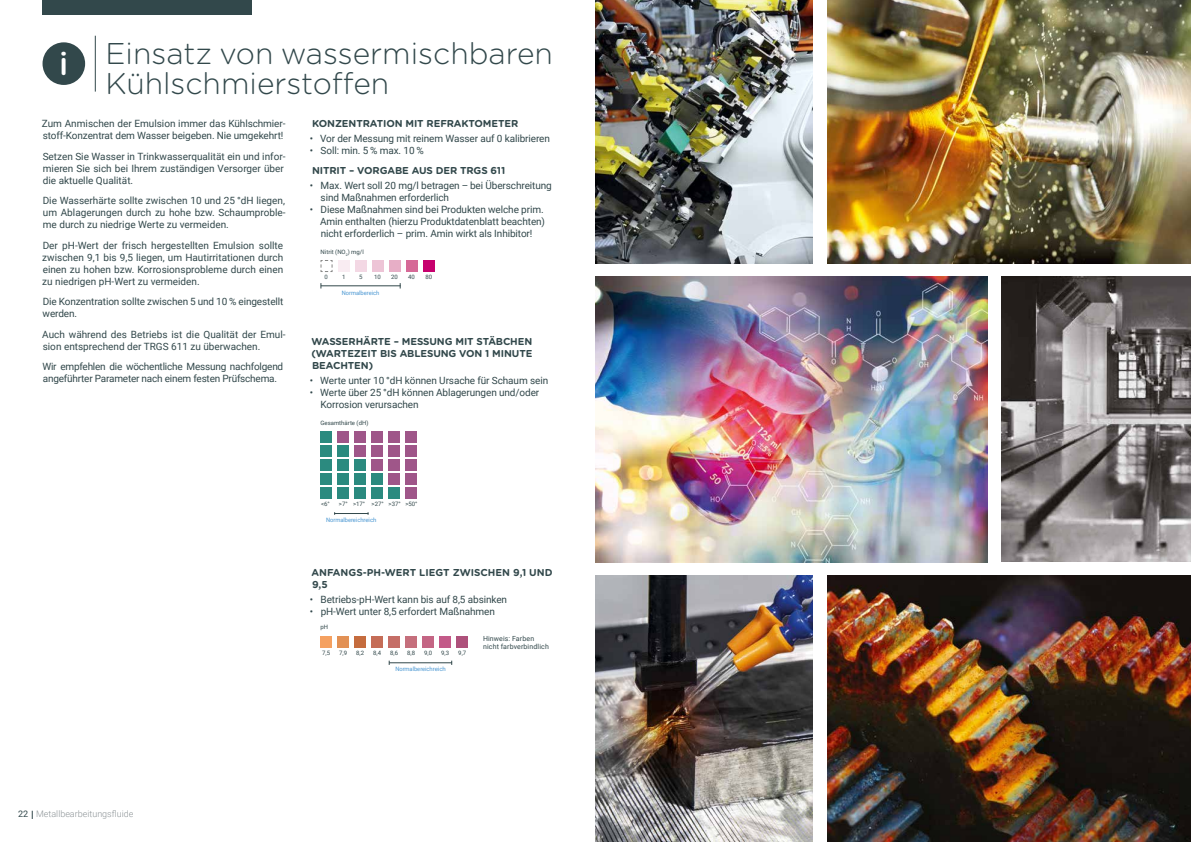
<style>
.page{position:relative;width:1191px;height:842px;background:#fff}
.page>*{position:absolute;margin:0;border:0;box-sizing:border-box;transform-origin:0 0}
.t1{font:500 32px "Gotham Rounded";color:#fff}
.t2{font:300 30px/30px "Gotham Rounded";color:#32484b}
.t3{font:10px/12px "Roboto";letter-spacing:-.01em;color:#32484b}
.t4{font:700 10px/12px "Gotham Rounded";letter-spacing:-.01em;color:#32484b;text-align:justify}
.t5{font:300 9px "Roboto";color:#8d9497}
.t6{font:7px/8.4px "Roboto";letter-spacing:.02em;color:#32484b}
.t7{font:6px "Roboto";color:#32484b}
.t8{font:6px "Roboto";color:#4896d2;scale:.95 1}
.s1{font-weight:400;color:#32484b}
</style>
<div class="page">
<img style="left:827px;top:0;width:364px;height:264px">
<img style="left:595px;top:576px;width:218px;height:266px">
<img style="left:1002px;top:277px;width:189px;height:284px">
<img style="left:595px;top:0;width:218px;height:264px">
<img style="left:827px;top:576px;width:364px;height:266px">
<img style="left:595px;top:277px;width:392px;height:286px">
<hr style="left:95px;top:36px;width:1px;height:56px;background:#32484b">
<div style="left:43px;top:42px;width:42px;height:43px;background:#32484b;border-radius:50%"></div>
<div style="left:43px;top:0;width:209px;height:14px;background:#32484b"></div>
<svg style="left:320px;top:260px;width:13px;height:12px"></svg>
<div style="left:338px;top:260px;width:11px;height:12px;background:#f9ecf2"></div>
<div style="left:355px;top:260px;width:11px;height:12px;background:#f3d8e4"></div>
<div style="left:372px;top:260px;width:11px;height:12px;background:#edc4d6"></div>
<div style="left:389px;top:260px;width:11px;height:12px;background:#e7aec6"></div>
<div style="left:406px;top:260px;width:11px;height:12px;background:#d66997"></div>
<div style="left:423px;top:260px;width:11px;height:12px;background:#c7016e"></div>
<hr style="left:321px;top:285px;width:79px;height:1px;background:#32484b">
<div style="left:320px;top:431px;width:12px;height:11px;background:#2b8a7f"></div>
<div style="left:320px;top:445px;width:12px;height:11px;background:#2b8a7f"></div>
<div style="left:320px;top:459px;width:12px;height:11px;background:#2b8a7f"></div>
<div style="left:320px;top:473px;width:12px;height:11px;background:#2b8a7f"></div>
<div style="left:320px;top:488px;width:12px;height:11px;background:#2b8a7f"></div>
<div style="left:337px;top:445px;width:12px;height:11px;background:#2b8a7f"></div>
<div style="left:337px;top:459px;width:12px;height:11px;background:#2b8a7f"></div>
<div style="left:337px;top:473px;width:12px;height:11px;background:#2b8a7f"></div>
<div style="left:337px;top:488px;width:12px;height:11px;background:#2b8a7f"></div>
<div style="left:354px;top:459px;width:12px;height:11px;background:#2b8a7f"></div>
<div style="left:354px;top:473px;width:12px;height:11px;background:#2b8a7f"></div>
<div style="left:354px;top:488px;width:12px;height:11px;background:#2b8a7f"></div>
<div style="left:371px;top:473px;width:12px;height:11px;background:#2b8a7f"></div>
<div style="left:371px;top:488px;width:12px;height:11px;background:#2b8a7f"></div>
<div style="left:388px;top:488px;width:12px;height:11px;background:#2b8a7f"></div>
<div style="left:337px;top:431px;width:12px;height:11px;background:#9f5689"></div>
<div style="left:354px;top:431px;width:12px;height:11px;background:#9f5689"></div>
<div style="left:354px;top:445px;width:12px;height:11px;background:#9f5689"></div>
<div style="left:371px;top:431px;width:12px;height:11px;background:#9f5689"></div>
<div style="left:371px;top:445px;width:12px;height:11px;background:#9f5689"></div>
<div style="left:371px;top:459px;width:12px;height:11px;background:#9f5689"></div>
<div style="left:388px;top:431px;width:12px;height:11px;background:#9f5689"></div>
<div style="left:388px;top:445px;width:12px;height:11px;background:#9f5689"></div>
<div style="left:388px;top:459px;width:12px;height:11px;background:#9f5689"></div>
<div style="left:388px;top:473px;width:12px;height:11px;background:#9f5689"></div>
<div style="left:405px;top:431px;width:12px;height:11px;background:#9f5689"></div>
<div style="left:405px;top:445px;width:12px;height:11px;background:#9f5689"></div>
<div style="left:405px;top:459px;width:12px;height:11px;background:#9f5689"></div>
<div style="left:405px;top:473px;width:12px;height:11px;background:#9f5689"></div>
<div style="left:405px;top:488px;width:12px;height:11px;background:#9f5689"></div>
<hr style="left:334px;top:513px;width:34px;height:1px;background:#32484b">
<div style="left:320px;top:636px;width:12px;height:11px;background:#f5a161"></div>
<div style="left:337px;top:636px;width:12px;height:11px;background:#e29155"></div>
<div style="left:354px;top:636px;width:12px;height:11px;background:#c56c3e"></div>
<div style="left:371px;top:636px;width:12px;height:11px;background:#c56d57"></div>
<div style="left:388px;top:636px;width:12px;height:11px;background:#c56e67"></div>
<div style="left:405px;top:636px;width:12px;height:11px;background:#c56f7c"></div>
<div style="left:422px;top:636px;width:12px;height:11px;background:#c46584"></div>
<div style="left:440px;top:636px;width:11px;height:11px;background:#c35a89"></div>
<div style="left:457px;top:636px;width:11px;height:11px;background:#ae517b"></div>
<hr style="left:389px;top:662px;width:63px;height:1px;background:#32484b">
<h1 class="t1" style="left:59px;top:41px;width:11px">i</h1>
<h2 class="t2" style="left:105px;top:37px;width:449px">Einsatz von wassermischbaren<br>Kühlschmierstoffen</h2>
<p class="t3" style="left:42px;top:117px;width:245px">Zum Anmischen der Emulsion immer das Kühlschmier&shy;stoff-Konzentrat dem Wasser beigeben. Nie umgekehrt!</p>
<p class="t3" style="left:43px;top:150px;width:244px">Setzen Sie Wasser in Trinkwasserqualität ein und infor&shy;mieren Sie sich bei Ihrem zuständigen Versorger über die aktuelle Qualität.</p>
<p class="t3" style="left:43px;top:194px;width:244px;text-align:justify">Die Wasserhärte sollte zwischen 10 und 25 °dH liegen, um Ablagerungen durch zu hohe bzw. Schaumproble&shy;me durch zu niedrige Werte zu vermeiden.</p>
<p class="t3" style="left:42px;top:239px;width:242px;text-align:justify">Der pH-Wert der frisch hergestellten Emulsion sollte zwischen 9,1 bis 9,5 liegen, um Hautirritationen durch einen zu hohen bzw. Korrosionsprobleme durch einen zu niedrigen pH-Wert zu vermeiden.</p>
<p class="t3" style="left:43px;top:295px;width:242px">Die Konzentration sollte zwischen 5 und 10 % eingestellt werden.</p>
<p class="t3" style="left:42px;top:328px;width:245px">Auch während des Betriebs ist die Qualität der Emul&shy;sion entsprechend der TRGS 611 zu überwachen.</p>
<p class="t3" style="left:42px;top:360px;width:242px">Wir empfehlen die wöchentliche Messung nachfolgend angeführter Parameter nach einem festen Prüfschema.</p>
<p class="t4" style="left:312px;top:117px;width:208px">KONZENTRATION MIT REFRAKTOMETER</p>
<p class="t3" style="left:310px;top:132px;width:242px">• Vor der Messung mit reinem Wasser auf 0 kalibrieren</p>
<p class="t3" style="left:310px;top:144px;width:116px">• Soll: min. 5 % max. 10 %</p>
<p class="t4" style="left:312px;top:164px;width:195px">NITRIT – VORGABE AUS DER TRGS 611</p>
<p class="t3" style="left:321px;top:179px;width:233px;text-indent:-11px">• Max. Wert soll 20 mg/l betragen – bei Überschreitung sind Maßnahmen erforderlich</p>
<p class="t3" style="left:320px;top:203px;width:226px;text-indent:-10px">• Diese Maßnahmen sind bei Produkten welche prim.<br>Amin enthalten (hierzu Produktdatenblatt beachten) nicht erforderlich – prim. Amin wirkt als Inhibitor!</p>
<p class="t7" style="left:321px;top:247px;width:45px">Nitrit (NO<sub>2</sub>) mg/l</p>
<p class="t7" style="left:325px;top:273px;width:5px">0</p>
<p class="t7" style="left:342px;top:273px;width:5px">1</p>
<p class="t7" style="left:359px;top:273px;width:5px">5</p>
<p class="t7" style="left:374px;top:273px;width:8px">10</p>
<p class="t7" style="left:391px;top:273px;width:8px">20</p>
<p class="t7" style="left:408px;top:273px;width:8px">40</p>
<p class="t7" style="left:425px;top:273px;width:8px">80</p>
<p class="t8" style="left:342px;top:289px;width:41px">Normalbereich</p>
<p class="t4" style="left:312px;top:335px;width:222px">WASSERHÄRTE – MESSUNG MIT STÄBCHEN (WARTEZEIT BIS ABLESUNG VON 1 MINUTE BEACHTEN)</p>
<p class="t3" style="left:310px;top:374px;width:240px">• Werte unter 10 °dH können Ursache für Schaum sein</p>
<p class="t3" style="left:320px;top:386px;width:220px;text-indent:-11px">• Werte über 25 °dH können Ablagerungen und/oder<br>Korrosion verursachen</p>
<p class="t7" style="left:320px;top:418px;width:50px">Gesamthärte (dH)</p>
<p class="t7" style="left:321px;top:500px;width:10px">&lt;6°</p>
<p class="t7" style="left:339px;top:500px;width:80px">&gt;7° &gt;17° &gt;27° &gt;37° &gt;50°</p>
<p class="t8" style="left:326px;top:515px;width:55px">Normalbereichreich</p>
<p class="t4" style="left:311px;top:566px;width:242px">ANFANGS-PH-WERT LIEGT ZWISCHEN 9,1 UND<br>9,5</p>
<p class="t3" style="left:310px;top:593px;width:199px">• Betriebs-pH-Wert kann bis auf 8,5 absinken</p>
<p class="t3" style="left:310px;top:605px;width:187px">• pH-Wert unter 8,5 erfordert Maßnahmen</p>
<p class="t7" style="left:320px;top:622px;width:9px">pH</p>
<p class="t7" style="left:322px;top:648px;width:9px">7,5</p>
<p class="t7" style="left:339px;top:648px;width:9px">7,9</p>
<p class="t7" style="left:356px;top:649px;width:9px">8,2</p>
<p class="t7" style="left:373px;top:649px;width:9px">8,4</p>
<p class="t7" style="left:390px;top:648px;width:9px">8,6</p>
<p class="t7" style="left:407px;top:648px;width:9px">8,8</p>
<p class="t7" style="left:424px;top:649px;width:9px">9,0</p>
<p class="t7" style="left:441px;top:649px;width:9px">9,3</p>
<p class="t7" style="left:458px;top:648px;width:9px">9,7</p>
<p class="t8" style="left:395px;top:665px;width:55px">Normalbereichreich</p>
<p class="t6" style="left:483px;top:634px;width:67px">Hinweis: Farben nicht farbverbindlich</p>
<p class="t5" style="left:18px;top:808px;width:117px"><span class="s1">22</span> Metallbearbeitungsfluide</p>
</div>
